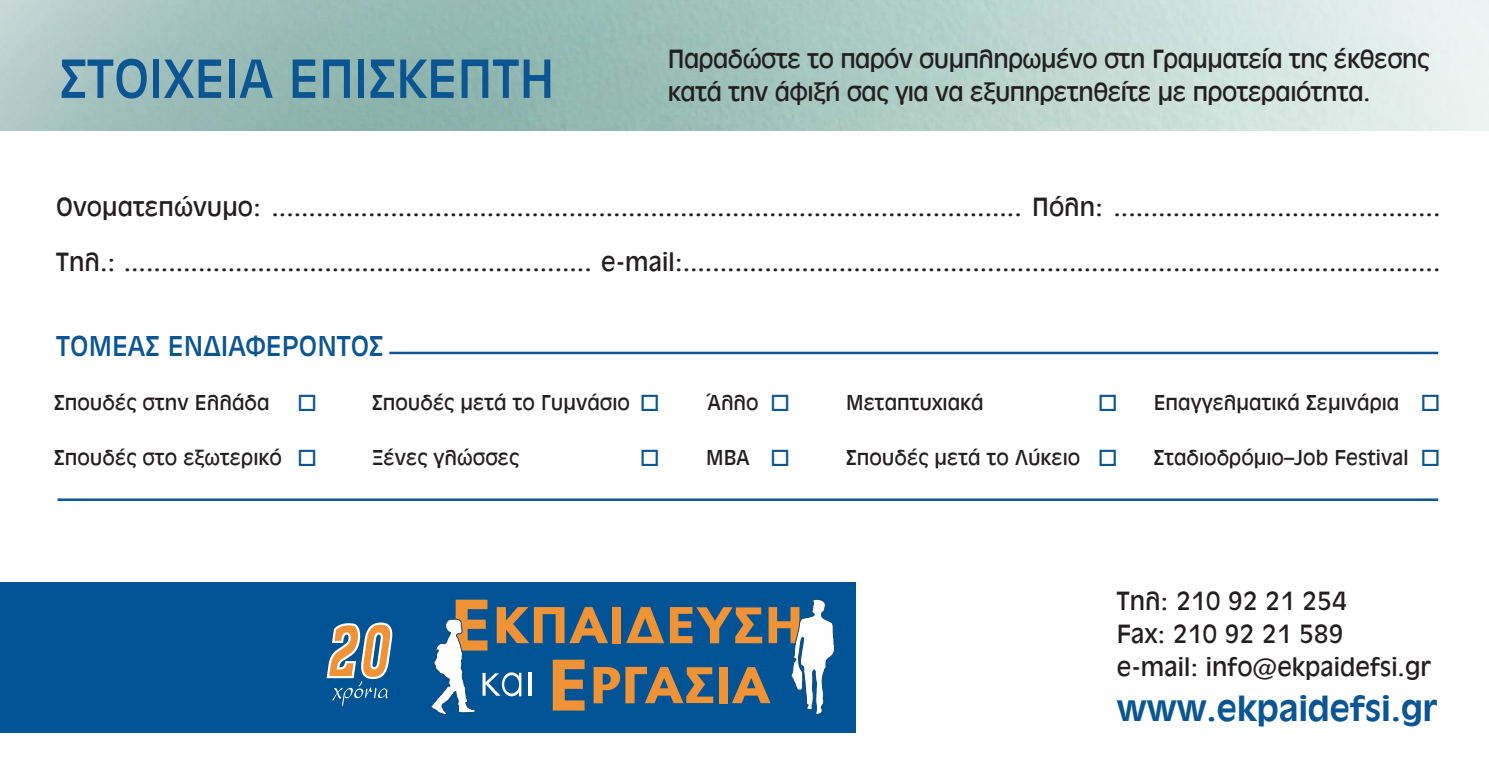
<style>
.page{position:relative;width:1489px;height:780px;background:#fff}
.page>*{position:absolute;margin:0;border:0;box-sizing:border-box;transform-origin:0 0}
.t1{font:57.5px "UB Antique Olive";color:#0b5592}
.t2{font:37.5px "UB Antique Olive Bold";color:#0b5592}
.t3{font:30px "UB Antique Olive";color:#0b5592}
.t4{font:27.5px/33px "UB Antique Olive";color:#231f20}
.t5{font:27.5px/33px "UB Antique Olive";letter-spacing:-.02em;color:#231f20}
.t6{font:22.5px "UB Antique Olive";color:#231f20}
.s1{color:#0b5592}
</style>
<div class="page">
<hr style="left:389px;top:351px;width:1048px;height:3px;background:#0b5592">
<hr style="left:58px;top:498px;width:1380px;height:3px;background:#0b5592">
<div style="left:0;top:582px;width:855px;height:151px;background:#005495"></div>
<svg style="left:430px;top:599px;width:405px;height:116px"></svg>
<svg style="left:326px;top:622px;width:67px;height:84px"></svg>
<h1 class="t1" style="left:60px;top:48px;width:496px">ΣΤΟΙΧΕΙΑ ΕΠΙΣΚΕΠΤΗ</h1>
<p class="t5" style="left:668px;top:42px;width:763px">Παραδώστε το παρόν συμπληρωμένο στη Γραμματεία της έκθεσης κατά την άφιξή σας για να εξυπηρετηθείτε με προτεραιότητα.</p>
<p class="t4" style="left:56px;top:180px;width:1385px;line-height:55px">Ονοματεπώνυμο: ..................................................................................................... Πόλη: ............................................<br>Τηλ.: ............................................................... e-mail:......................................................................................................</p>
<p class="t3" style="left:56px;top:330px;width:329px">ΤΟΜΕΑΣ ΕΝΔΙΑΦΕΡΟΝΤΟΣ</p>
<p class="t6" style="left:54px;top:391px;width:217px">Σπουδές στην Ελλάδα</p>
<p class="t6" style="left:54px;top:446px;width:229px">Σπουδές στο εξωτερικό</p>
<p class="t6" style="left:372px;top:391px;width:289px">Σπουδές μετά το Γυμνάσιο <span class="s1">□</span></p>
<p class="t6" style="left:372px;top:446px;width:149px">Ξένες γλώσσες</p>
<p class="t6" style="left:706px;top:391px;width:54px">Άλλο</p>
<p class="t6" style="left:706px;top:446px;width:45px">ΜΒΑ</p>
<p class="t6" style="left:846px;top:391px;width:139px">Μεταπτυχιακά</p>
<p class="t6" style="left:846px;top:446px;width:236px">Σπουδές μετά το Λύκειο</p>
<p class="t6" style="left:1153px;top:391px;width:247px">Επαγγελματικά Σεμινάρια</p>
<p class="t6" style="left:1153px;top:446px;width:256px">Σταδιοδρόμιο–Job Festival</p>
<p class="t4" style="left:1116px;top:584px;width:315px">Τηλ: 210 92 21 254<br>Fax: 210 92 21 589 e-mail: info@ekpaidefsi.gr</p>
<h2 class="t2" style="left:1116px;top:688px;width:322px">www.ekpaidefsi.gr</h2>
</div>
